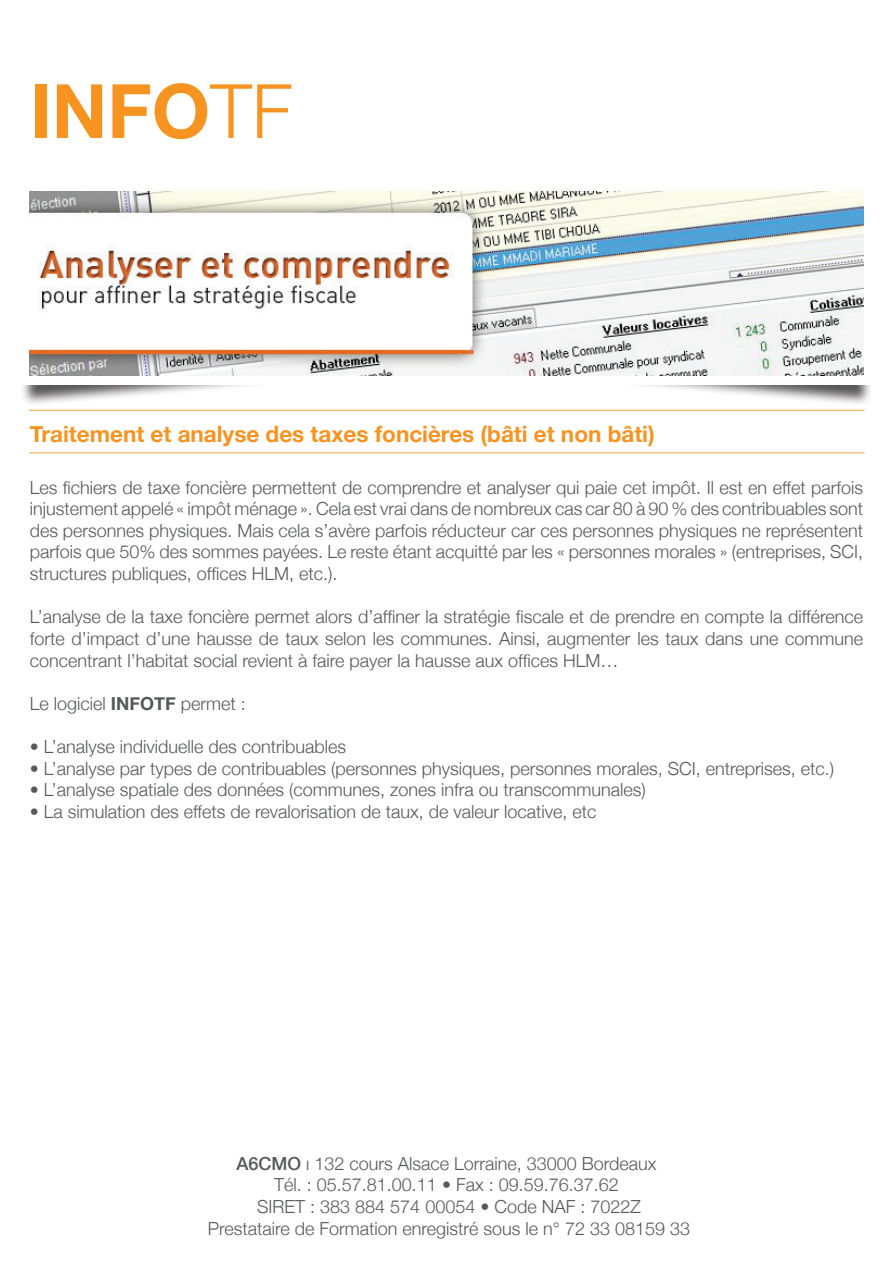
<style>
.page{position:relative;width:893px;height:1263px;background:#fff}
.page>*{position:absolute;margin:0;border:0;box-sizing:border-box;transform-origin:0 0}
.t1{font:700 75px "Helvetica Neue";color:#f79320}
.t2{font:700 22.5px "Helvetica Neue";color:#f79320}
.t3{font:300 18px/21.6px "Helvetica Neue";color:#57585a;text-align:justify}
.s1{font-weight:300}
.s2{font-weight:700}
.s3{font-weight:500}
</style>
<div class="page">
<svg style="left:30px;top:453px;width:834px;height:1px"></svg>
<svg style="left:30px;top:410px;width:834px;height:1px"></svg>
<div style="left:20px;top:328px;width:853px;height:79px;background:#231f20;opacity:.75"></div>
<div style="left:19px;top:183px;width:855px;height:202px;background:#fff"></div>
<img style="left:30px;top:192px;width:833px;height:184px">
<h1 class="t1" style="left:30px;top:65px;width:264px">INFO<span class="s1">TF</span></h1>
<p class="t2" style="left:30px;top:420px;width:626px">Traitement et analyse des taxes foncières (bâti et non bâti)</p>
<p class="t3" style="left:30px;top:475px;width:835px">Les fichiers de taxe foncière permettent de comprendre et analyser qui paie cet impôt. Il est en effet parfois injustement appelé « impôt ménage ». Cela est vrai dans de nombreux cas car 80 à 90 % des contribuables sont des personnes physiques. Mais cela s’avère parfois réducteur car ces personnes physiques ne représentent parfois que 50% des sommes payées. Le reste étant acquitté par les « personnes morales » (entreprises, SCI, structures publiques, offices HLM, etc.).</p>
<p class="t3" style="left:30px;top:605px;width:835px">L’analyse de la taxe foncière permet alors d’affiner la stratégie fiscale et de prendre en compte la différence forte d’impact d’une hausse de taux selon les communes. Ainsi, augmenter les taux dans une commune concentrant l’habitat social revient à faire payer la hausse aux offices HLM…</p>
<p class="t3" style="left:30px;top:691px;width:218px">Le logiciel <span class="s2">INFOTF</span> permet :</p>
<p class="t3" style="left:30px;top:735px;width:318px">• L’analyse individuelle des contribuables</p>
<p class="t3" style="left:30px;top:756px;width:806px">• L’analyse par types de contribuables (personnes physiques, personnes morales, SCI, entreprises, etc.)</p>
<p class="t3" style="left:30px;top:778px;width:618px">• L’analyse spatiale des données (communes, zones infra ou transcommunales)</p>
<p class="t3" style="left:30px;top:799px;width:568px">• La simulation des effets de revalorisation de taux, de valeur locative, etc</p>
<p class="t3" style="left:208px;top:1151px;width:484px;text-align:center"><span class="s3">A6CMO</span> ı 132 cours Alsace Lorraine, 33000 Bordeaux<br>Tél. : 05.57.81.00.11 • Fax : 09.59.76.37.62<br>SIRET : 383 884 574 00054 • Code NAF : 7022Z<br>Prestataire de Formation enregistré sous le n° 72 33 08159 33</p>
</div>
